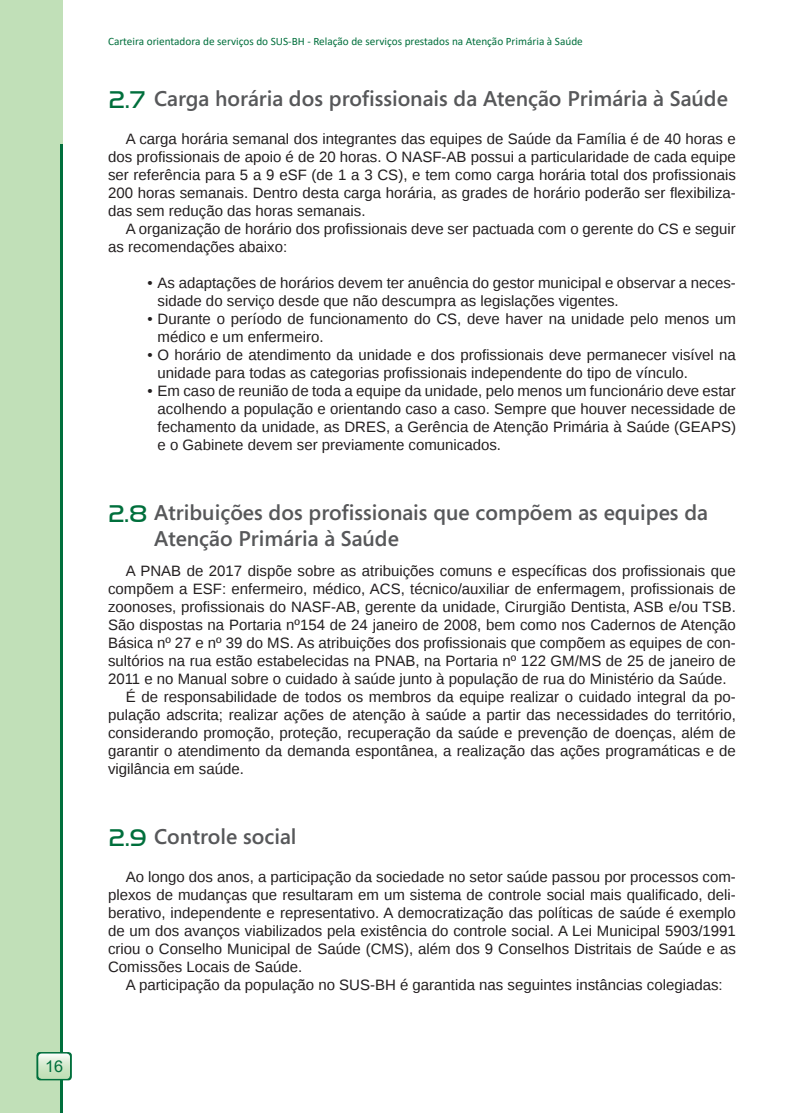
<style>
.page{position:relative;width:808px;height:1113px;background:#fff}
.page>*{position:absolute;margin:0;border:0;box-sizing:border-box;transform-origin:0 0}
.t1{font:25px "Handel Got D Ligh";color:#006f3c}
.t2{font:600 21.25px/25.5px "Segoe";color:#57585a}
.t3{font:16.25px "Arial";color:#006f3c}
.t4{font:15px/18px "Liberation Sans";color:#231f20}
.t5{font:11.25px "Calibri";color:#006f3c}
.s1{font-family:"Handel Got D Ligh";font-weight:400;font-size:25px;color:#006f3c}
</style>
<div class="page">
<div style="left:0;top:0;width:63px;height:1113px;background:#c1e0b8"></div>
<hr style="left:60px;top:144px;width:3px;height:969px;background:#006f3c">
<div style="left:36px;top:1052px;width:36px;height:28px;background:#006f3c;border-radius:4px"></div>
<div style="left:38px;top:1053px;width:32px;height:26px;background:linear-gradient(to bottom,#f5faf3,#bbddb1);border-radius:4px"></div>
<p class="t3" style="left:45px;top:1055px;width:20px">16</p>
<p class="t5" style="left:108px;top:33px;width:476px">Carteira orientadora de serviços do SUS-BH - Relação de serviços prestados na Atenção Primária à Saúde</p>
<p class="t2" style="left:109px;top:86px;width:620px"><span class="s1">2.7</span> Carga horária dos profissionais da Atenção Primária à Saúde</p>
<p class="t4" style="left:126px;top:130px;width:612px">A carga horária semanal dos integrantes das equipes de Saúde da Família é de 40 horas e</p>
<p class="t4" style="left:108px;top:148px;width:629px">dos profissionais de apoio é de 20 horas. O NASF-AB possui a particularidade de cada equipe</p>
<p class="t4" style="left:108px;top:166px;width:629px">ser referência para 5 a 9 eSF (de 1 a 3 CS), e tem como carga horária total dos profissionais</p>
<p class="t4" style="left:108px;top:184px;width:629px">200 horas semanais. Dentro desta carga horária, as grades de horário poderão ser flexibiliza-</p>
<p class="t4" style="left:108px;top:202px;width:259px">das sem redução das horas semanais.</p>
<p class="t4" style="left:126px;top:220px;width:612px">A organização de horário dos profissionais deve ser pactuada com o gerente do CS e seguir</p>
<p class="t4" style="left:108px;top:238px;width:181px">as recomendações abaixo:</p>
<p class="t4" style="left:158px;top:274px;width:580px;text-indent:-10px">• As adaptações de horários devem ter anuência do gestor municipal e observar a neces&shy;sidade do serviço desde que não descumpra as legislações vigentes.</p>
<p class="t4" style="left:158px;top:310px;width:580px;text-indent:-10px">• Durante o período de funcionamento do CS, deve haver na unidade pelo menos um médico e um enfermeiro.</p>
<p class="t4" style="left:158px;top:346px;width:580px;text-indent:-10px">• O horário de atendimento da unidade e dos profissionais deve permanecer visível na unidade para todas as categorias profissionais independente do tipo de vínculo.</p>
<p class="t4" style="left:158px;top:382px;width:580px;text-align:justify;text-indent:-10px">• Em caso de reunião de toda a equipe da unidade, pelo menos um funcionário deve estar acolhendo a população e orientando caso a caso. Sempre que houver necessidade de fechamento da unidade, as DRES, a Gerência de Atenção Primária à Saúde (GEAPS) e o Gabinete devem ser previamente comunicados.</p>
<p class="t1" style="left:109px;top:500px;width:40px">2.8</p>
<p class="t2" style="left:154px;top:500px;width:555px">Atribuições dos profissionais que compõem as equipes da<br>Atenção Primária à Saúde</p>
<p class="t4" style="left:126px;top:562px;width:612px">A PNAB de 2017 dispõe sobre as atribuições comuns e específicas dos profissionais que</p>
<p class="t4" style="left:108px;top:580px;width:629px">compõem a ESF: enfermeiro, médico, ACS, técnico/auxiliar de enfermagem, profissionais de</p>
<p class="t4" style="left:108px;top:598px;width:629px">zoonoses, profissionais do NASF-AB, gerente da unidade, Cirurgião Dentista, ASB e/ou TSB.</p>
<p class="t4" style="left:108px;top:616px;width:629px">São dispostas na Portaria nº154 de 24 janeiro de 2008, bem como nos Cadernos de Atenção</p>
<p class="t4" style="left:108px;top:634px;width:629px">Básica nº 27 e nº 39 do MS. As atribuições dos profissionais que compõem as equipes de con-</p>
<p class="t4" style="left:108px;top:652px;width:629px">sultórios na rua estão estabelecidas na PNAB, na Portaria nº 122 GM/MS de 25 de janeiro de</p>
<p class="t4" style="left:108px;top:670px;width:620px">2011 e no Manual sobre o cuidado à saúde junto à população de rua do Ministério da Saúde.</p>
<p class="t4" style="left:126px;top:688px;width:612px">É de responsabilidade de todos os membros da equipe realizar o cuidado integral da po-</p>
<p class="t4" style="left:108px;top:706px;width:629px">pulação adscrita; realizar ações de atenção à saúde a partir das necessidades do território,</p>
<p class="t4" style="left:108px;top:724px;width:629px">considerando promoção, proteção, recuperação da saúde e prevenção de doenças, além de</p>
<p class="t4" style="left:108px;top:742px;width:629px">garantir o atendimento da demanda espontânea, a realização das ações programáticas e de</p>
<p class="t4" style="left:108px;top:760px;width:137px">vigilância em saúde.</p>
<p class="t2" style="left:109px;top:824px;width:189px"><span class="s1">2.9</span> Controle social</p>
<p class="t4" style="left:126px;top:868px;width:612px">Ao longo dos anos, a participação da sociedade no setor saúde passou por processos com-</p>
<p class="t4" style="left:108px;top:886px;width:629px">plexos de mudanças que resultaram em um sistema de controle social mais qualificado, deli-</p>
<p class="t4" style="left:108px;top:904px;width:629px">berativo, independente e representativo. A democratização das políticas de saúde é exemplo</p>
<p class="t4" style="left:108px;top:922px;width:629px">de um dos avanços viabilizados pela existência do controle social. A Lei Municipal 5903/1991</p>
<p class="t4" style="left:108px;top:940px;width:629px">criou o Conselho Municipal de Saúde (CMS), além dos 9 Conselhos Distritais de Saúde e as</p>
<p class="t4" style="left:108px;top:958px;width:196px">Comissões Locais de Saúde.</p>
<p class="t4" style="left:126px;top:976px;width:598px">A participação da população no SUS-BH é garantida nas seguintes instâncias colegiadas:</p>
</div>
